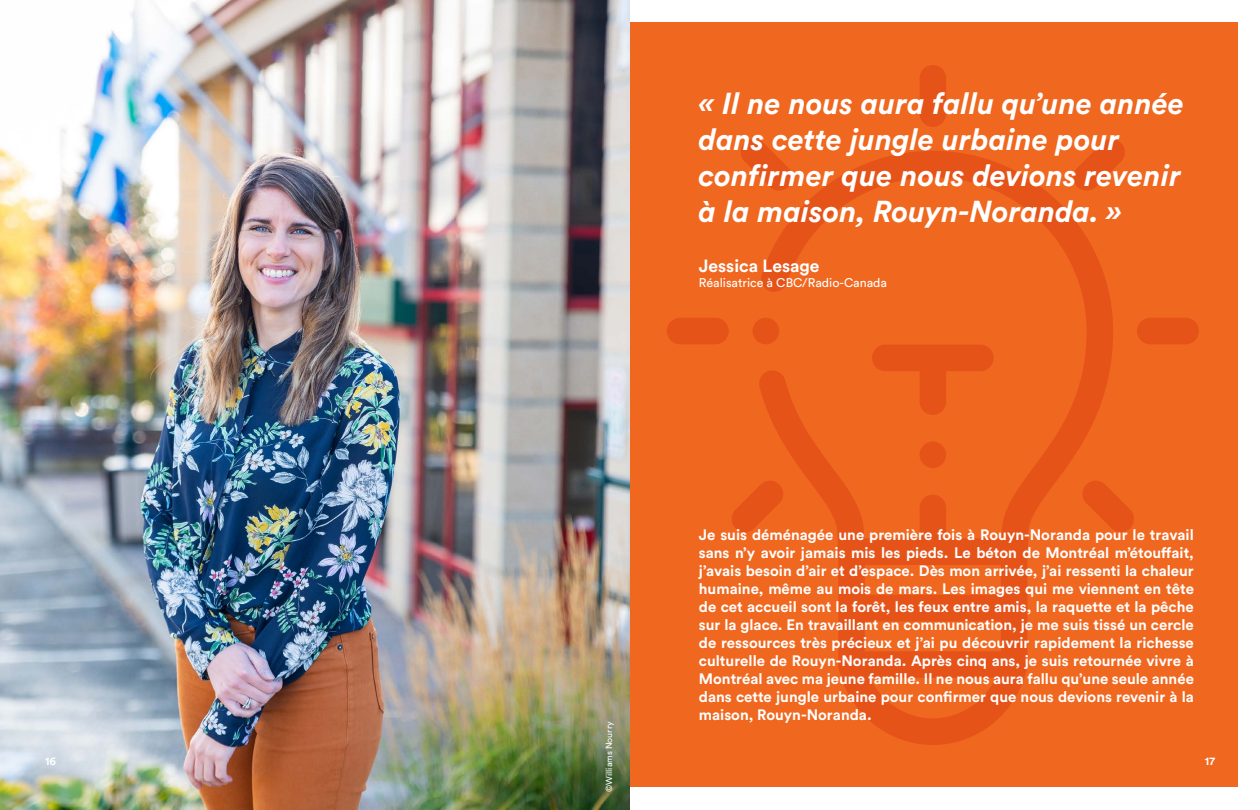
<style>
.page{position:relative;width:1260px;height:810px;background:#fff}
.page>*{position:absolute;margin:0;border:0;box-sizing:border-box;transform-origin:0 0}
.t1{font:italic 700 30px/36px "Circular Std";color:#fff}
.t2{font:700 17.5px "Circular Std";color:#fff}
.t3{font:700 15px/18px "Circular Std";color:#fff;text-align:justify}
.t4{font:12.5px "Circular Std";color:#fff}
.t5{font:700 11.25px "Circular Std";color:#fff}
.t6{font:8.75px "Circular Std";color:#fff}
</style>
<div class="page">
<div style="left:630px;top:22px;width:608px;height:766px;background:#f0671f"></div>
<svg style="left:759px;top:151px;width:354px;height:594px"></svg>
<div style="left:920px;top:65px;width:26px;height:62px;background:#e55319;border-radius:13px"></div>
<div style="left:667px;top:318px;width:62px;height:26px;background:#e55319;border-radius:13px"></div>
<svg style="left:872px;top:345px;width:122px;height:70px"></svg>
<svg style="left:741px;top:139px;width:53px;height:52px"></svg>
<svg style="left:732px;top:479px;width:53px;height:53px"></svg>
<svg style="left:1072px;top:139px;width:53px;height:52px"></svg>
<svg style="left:1081px;top:479px;width:53px;height:53px"></svg>
<div style="left:1137px;top:318px;width:62px;height:26px;background:#e55319;border-radius:13px"></div>
<div style="left:920px;top:442px;width:26px;height:26px;background:#e55319;border-radius:50%"></div>
<div style="left:753px;top:318px;width:26px;height:26px;background:#e55319;border-radius:50%"></div>
<img style="left:0;top:0;width:630px;height:810px">
<h1 class="t1" style="left:699px;top:85px;width:487px">« Il ne nous aura fallu qu’une année dans cette jungle urbaine pour confirmer que nous devions revenir à la maison, Rouyn-Noranda. »</h1>
<p class="t2" style="left:699px;top:255px;width:122px">Jessica Lesage</p>
<p class="t4" style="left:699px;top:275px;width:190px">Réalisatrice à CBC/Radio-Canada</p>
<p class="t3" style="left:699px;top:525px;width:497px">Je suis déménagée une première fois à Rouyn-Noranda pour le travail sans n’y avoir jamais mis les pieds. Le béton de Montréal m’étouffait, j’avais besoin d’air et d’espace. Dès mon arrivée, j’ai ressenti la chaleur humaine, même au mois de mars. Les images qui me viennent en tête de cet accueil sont la forêt, les feux entre amis, la raquette et la pêche sur la glace. En travaillant en communication, je me suis tissé un cercle de ressources très précieux et j’ai pu découvrir rapidement la richesse culturelle de Rouyn-Noranda. Après cinq ans, je suis retournée vivre à Montréal avec ma jeune famille. Il ne nous aura fallu qu’une seule année dans cette jungle urbaine pour confirmer que nous devions revenir à la maison, Rouyn-Noranda.</p>
<p class="t6" style="left:604px;top:792px;width:72px;rotate:-90deg">©Williams Nourry</p>
<p class="t5" style="left:45px;top:754px;width:13px">16</p>
<p class="t5" style="left:1205px;top:754px;width:12px">17</p>
</div>
